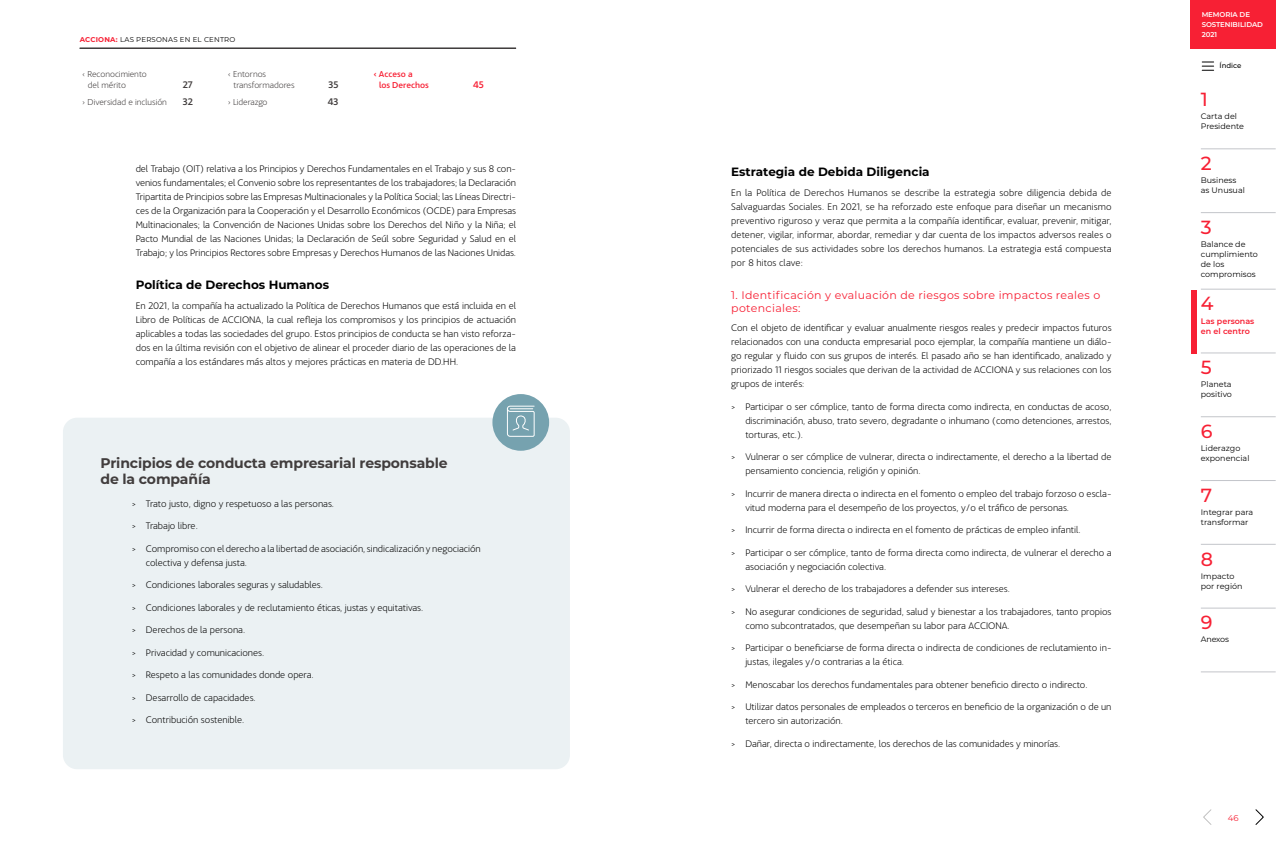
<style>
.page{position:relative;width:1276px;height:842px;background:#fff}
.page>*{position:absolute;margin:0;border:0;box-sizing:border-box;transform-origin:0 0}
.t1{font:500 19px "Montserrat";color:#f72034}
.t2{font:700 14px/16px "Montserrat";letter-spacing:-.01em;color:#413d3d}
.t3{font:700 12px "Montserrat";color:#000}
.t4{font:11px/13px "Montserrat";letter-spacing:.03em;color:#f72034}
.t5{font:200 10px/14px "Acciona";color:#000}
.t6{font:500 10px "Acciona";color:#413d3d}
.t7{font:500 10px "Acciona";color:#f72034}
.t8{font:200 9px/11px "Acciona";color:#413d3d}
.t9{font:500 9px/11px "Acciona";color:#f72034}
.t10{font:8.5px "Montserrat";color:#f72034}
.t11{font:8px/10px "Montserrat";color:#000}
.t12{font:600 8px/10px "Montserrat";color:#f72034}
.t13{font:7px "Montserrat";letter-spacing:.03em;color:#000}
.t14{font:600 7px/10px "Montserrat";letter-spacing:-.01em;color:#fff}
.t15{font:500 7px "Montserrat";color:#000}
.s1{font-weight:700;color:#f72034}
</style>
<div class="page">
<svg style="left:1255px;top:809px;width:9px;height:16px"></svg>
<svg style="left:1203px;top:809px;width:9px;height:16px"></svg>
<div style="left:1191px;top:0;width:85px;height:48px;background:#f72034"></div>
<svg style="left:1202px;top:61px;width:11px;height:10px"></svg>
<div style="left:1191px;top:290px;width:5px;height:63px;background:#f72034"></div>
<hr style="left:1200px;top:149px;width:75px;height:1px;background:#c3c5ca">
<hr style="left:1200px;top:212px;width:75px;height:1px;background:#c3c5ca">
<hr style="left:1200px;top:289px;width:75px;height:1px;background:#c3c5ca">
<hr style="left:1200px;top:353px;width:75px;height:1px;background:#c3c5ca">
<hr style="left:1200px;top:417px;width:75px;height:1px;background:#c3c5ca">
<hr style="left:1200px;top:480px;width:75px;height:1px;background:#c3c5ca">
<hr style="left:1200px;top:544px;width:75px;height:1px;background:#c3c5ca">
<hr style="left:1200px;top:608px;width:75px;height:1px;background:#c3c5ca">
<hr style="left:1200px;top:672px;width:75px;height:1px;background:#c3c5ca">
<hr style="left:80px;top:48px;width:436px;height:1px;background:#413d3d">
<div style="left:63px;top:418px;width:507px;height:351px;background:#ebf1f3;border-radius:14px"></div>
<div style="left:492px;top:394px;width:57px;height:57px;background:#76a2af;border-radius:50%"></div>
<svg style="left:506px;top:405px;width:29px;height:32px"></svg>
<p class="t13" style="left:80px;top:35px;width:157px"><span class="s1">ACCIONA:</span> LAS PERSONAS EN EL CENTRO</p>
<p class="t8" style="left:88px;top:68px;width:60px;text-indent:-6px">‹ Reconocimiento del mérito</p>
<p class="t6" style="left:183px;top:77px;width:12px">27</p>
<p class="t8" style="left:82px;top:96px;width:86px">› Diversidad e inclusión</p>
<p class="t6" style="left:183px;top:94px;width:12px">32</p>
<p class="t8" style="left:233px;top:68px;width:63px;text-indent:-6px">‹ Entornos transformadores</p>
<p class="t6" style="left:328px;top:77px;width:11px">35</p>
<p class="t8" style="left:228px;top:96px;width:41px">› Liderazgo</p>
<p class="t6" style="left:328px;top:94px;width:12px">43</p>
<p class="t9" style="left:379px;top:68px;width:51px;text-indent:-6px">‹ Acceso a<br>los Derechos</p>
<p class="t7" style="left:473px;top:77px;width:12px">45</p>
<p class="t5" style="left:136px;top:160px;width:382px;text-align:justify">del Trabajo (OIT) relativa a los Principios y Derechos Fundamentales en el Trabajo y sus 8 con&shy;venios fundamentales; el Convenio sobre los representantes de los trabajadores; la Declaración Tripartita de Principios sobre las Empresas Multinacionales y la Política Social; las Líneas Directri&shy;ces de la Organización para la Cooperación y el Desarrollo Económicos (OCDE) para Empresas Multinacionales; la Convención de Naciones Unidas sobre los Derechos del Niño y la Niña; el Pacto Mundial de las Naciones Unidas; la Declaración de Seúl sobre Seguridad y Salud en el Trabajo; y los Principios Rectores sobre Empresas y Derechos Humanos de las Naciones Unidas.</p>
<p class="t3" style="left:136px;top:276px;width:195px">Política de Derechos Humanos</p>
<p class="t5" style="left:136px;top:298px;width:382px;text-align:justify">En 2021, la compañía ha actualizado la Política de Derechos Humanos que está incluida en el Libro de Políticas de ACCIONA, la cual refleja los compromisos y los principios de actuación aplicables a todas las sociedades del grupo. Estos principios de conducta se han visto reforza&shy;dos en la última revisión con el objetivo de alinear el proceder diario de las operaciones de la compañía a los estándares más altos y mejores prácticas en materia de DD.HH.</p>
<h2 class="t2" style="left:100px;top:454px;width:349px">Principios de conducta empresarial responsable de la compañía</h2>
<p class="t5" style="left:132px;top:495px;width:204px">&gt; Trato justo, digno y respetuoso a las personas.</p>
<p class="t5" style="left:132px;top:518px;width:68px">&gt; Trabajo libre.</p>
<p class="t5" style="left:146px;top:540px;width:336px;text-indent:-14px">&gt; Compromiso con el derecho a la libertad de asociación, sindicalización y negociación colectiva y defensa justa.</p>
<p class="t5" style="left:132px;top:577px;width:193px">&gt; Condiciones laborales seguras y saludables.</p>
<p class="t5" style="left:132px;top:599px;width:293px">&gt; Condiciones laborales y de reclutamiento éticas, justas y equitativas.</p>
<p class="t5" style="left:132px;top:622px;width:115px">&gt; Derechos de la persona.</p>
<p class="t5" style="left:132px;top:644px;width:134px">&gt; Privacidad y comunicaciones.</p>
<p class="t5" style="left:132px;top:667px;width:184px">&gt; Respeto a las comunidades donde opera.</p>
<p class="t5" style="left:132px;top:689px;width:126px">&gt; Desarrollo de capacidades.</p>
<p class="t5" style="left:132px;top:712px;width:114px">&gt; Contribución sostenible.</p>
<p class="t3" style="left:731px;top:163px;width:200px">Estrategia de Debida Diligencia</p>
<p class="t5" style="left:731px;top:185px;width:382px;text-align:justify">En la Política de Derechos Humanos se describe la estrategia sobre diligencia debida de Salvaguardas Sociales. En 2021, se ha reforzado este enfoque para diseñar un mecanismo preventivo riguroso y veraz que permita a la compañía identificar, evaluar, prevenir, mitigar, detener, vigilar, informar, abordar, remediar y dar cuenta de los impactos adversos reales o potenciales de sus actividades sobre los derechos humanos. La estrategia está compuesta por 8 hitos clave:</p>
<p class="t4" style="left:731px;top:288px;width:370px">1. Identificación y evaluación de riesgos sobre impactos reales o potenciales:</p>
<p class="t5" style="left:731px;top:320px;width:382px;text-align:justify">Con el objeto de identificar y evaluar anualmente riesgos reales y predecir impactos futuros relacionados con una conducta empresarial poco ejemplar, la compañía mantiene un diálo&shy;go regular y fluido con sus grupos de interés. El pasado año se han identificado, analizado y priorizado 11 riesgos sociales que derivan de la actividad de ACCIONA y sus relaciones con los grupos de interés:</p>
<p class="t5" style="left:745px;top:399px;width:368px;text-align:justify;text-indent:-14px">&gt; Participar o ser cómplice, tanto de forma directa como indirecta, en conductas de acoso, discriminación, abuso, trato severo, degradante o inhumano (como detenciones, arrestos, torturas, etc.).</p>
<p class="t5" style="left:745px;top:449px;width:368px;text-indent:-14px">&gt; Vulnerar o ser cómplice de vulnerar, directa o indirectamente, el derecho a la libertad de pensamiento conciencia, religión y opinión.</p>
<p class="t5" style="left:745px;top:486px;width:368px;text-indent:-14px">&gt; Incurrir de manera directa o indirecta en el fomento o empleo del trabajo forzoso o escla&shy;vitud moderna para el desempeño de los proyectos, y/o el tráfico de personas.</p>
<p class="t5" style="left:731px;top:522px;width:351px">&gt; Incurrir de forma directa o indirecta en el fomento de prácticas de empleo infantil.</p>
<p class="t5" style="left:745px;top:545px;width:368px;text-indent:-14px">&gt; Participar o ser cómplice, tanto de forma directa como indirecta, de vulnerar el derecho a asociación y negociación colectiva.</p>
<p class="t5" style="left:731px;top:581px;width:280px">&gt; Vulnerar el derecho de los trabajadores a defender sus intereses.</p>
<p class="t5" style="left:745px;top:604px;width:368px;text-indent:-14px">&gt; No asegurar condiciones de seguridad, salud y bienestar a los trabajadores, tanto propios como subcontratados, que desempeñan su labor para ACCIONA.</p>
<p class="t5" style="left:745px;top:640px;width:368px;text-indent:-14px">&gt; Participar o beneficiarse de forma directa o indirecta de condiciones de reclutamiento in&shy;justas, ilegales y/o contrarias a la ética.</p>
<p class="t5" style="left:731px;top:677px;width:358px">&gt; Menoscabar los derechos fundamentales para obtener beneficio directo o indirecto.</p>
<p class="t5" style="left:745px;top:699px;width:367px;text-indent:-14px">&gt; Utilizar datos personales de empleados o terceros en beneficio de la organización o de un tercero sin autorización.</p>
<p class="t5" style="left:731px;top:736px;width:331px">&gt; Dañar, directa o indirectamente, los derechos de las comunidades y minorías.</p>
<p class="t14" style="left:1201px;top:10px;width:63px">MEMORIA DE<br>SOSTENIBILIDAD<br>2021</p>
<p class="t15" style="left:1219px;top:61px;width:23px">Índice</p>
<h1 class="t1" style="left:1200px;top:86px;width:9px">1</h1>
<p class="t11" style="left:1200px;top:111px;width:45px">Carta del<br>Presidente</p>
<h1 class="t1" style="left:1200px;top:150px;width:12px">2</h1>
<p class="t11" style="left:1200px;top:175px;width:46px">Business as Unusual</p>
<h1 class="t1" style="left:1200px;top:214px;width:12px">3</h1>
<p class="t11" style="left:1200px;top:239px;width:59px">Balance de cumplimiento de los compromisos</p>
<h1 class="t1" style="left:1200px;top:290px;width:14px">4</h1>
<p class="t12" style="left:1200px;top:315px;width:55px">Las personas en el centro</p>
<h1 class="t1" style="left:1200px;top:354px;width:12px">5</h1>
<p class="t11" style="left:1200px;top:379px;width:33px">Planeta positivo</p>
<h1 class="t1" style="left:1200px;top:418px;width:13px">6</h1>
<p class="t11" style="left:1200px;top:443px;width:50px">Liderazgo exponencial</p>
<h1 class="t1" style="left:1200px;top:482px;width:13px">7</h1>
<p class="t11" style="left:1200px;top:507px;width:54px">Integrar para transformar</p>
<h1 class="t1" style="left:1200px;top:545px;width:14px">8</h1>
<p class="t11" style="left:1200px;top:570px;width:43px">Impacto por región</p>
<h1 class="t1" style="left:1200px;top:609px;width:13px">9</h1>
<p class="t11" style="left:1200px;top:634px;width:30px">Anexos</p>
<p class="t10" style="left:1228px;top:812px;width:12px">46</p>
</div>
